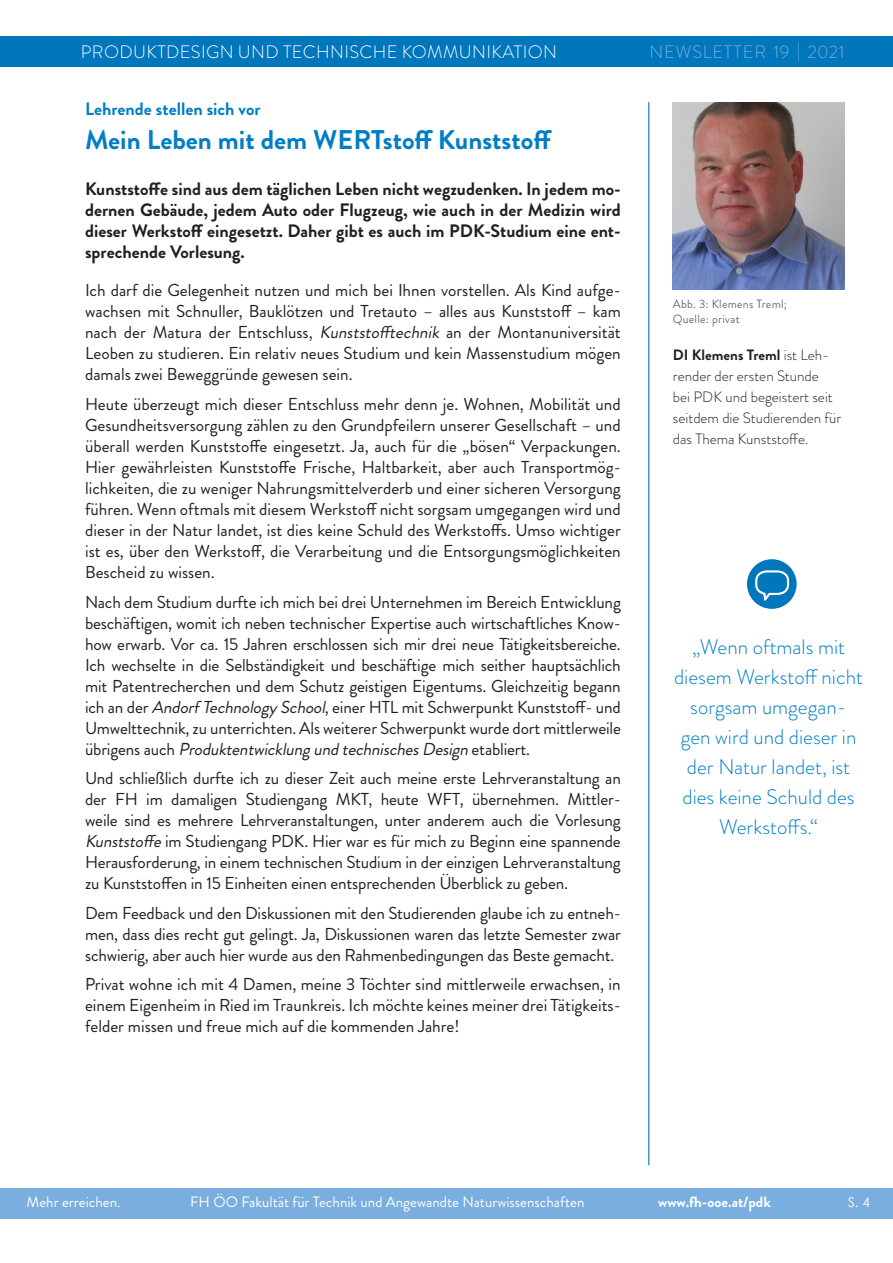
<style>
.page{position:relative;width:893px;height:1263px;background:#fff}
.page>*{position:absolute;margin:0;border:0;box-sizing:border-box;transform-origin:0 0}
.Ueberschrift_2{font:700 27px "Brandon Grotesque";color:#007ec5}
.Zitat{font:300 21px/30px "Brandon Grotesque";color:#007ec5;text-align:center}
.Introtext{font:700 18px/21px "Brandon Grotesque";color:#231f20;text-align:justify}
.t1{font:300 18px "Brandon Grotesque";letter-spacing:.02em;color:#fff}
.Ueberschrift_1{font:700 18px "Brandon Grotesque";color:#007ec5}
.t2{font:300 18px "Brandon Grotesque";letter-spacing:.04em;color:#79aede}
.Fliesstext{font:17.25px/21px "Brandon Grotesque";letter-spacing:-.01em;color:#231f20;text-align:justify}
.Bildtext{font:300 15px/21px "Brandon Grotesque";color:#231f20}
.t3{font:15px "Brandon Grotesque";color:#fff}
.t4{font:700 15px "Brandon Grotesque";color:#fff}
.t5{font:13.5px "Century Gothic";color:#fff}
.t6{font:12px/15px "Brandon Grotesque";letter-spacing:.02em;color:#6c6d70}
.s1{font-style:italic}
.s2{font-weight:700}
</style>
<div class="page">
<div style="left:0;top:36px;width:893px;height:31px;background:#0076bc"></div>
<hr style="left:648px;top:102px;width:1px;height:1063px;background:#0076bc">
<img style="left:673px;top:102px;width:171px;height:187px">
<div style="left:0;top:1188px;width:893px;height:30px;background:#79aede"></div>
<div style="left:747px;top:559px;width:50px;height:50px;background:#0076bc;border-radius:50%"></div>
<svg style="left:754px;top:559px;width:36px;height:50px"></svg>
<p class="t1" style="left:81px;top:39px;width:478px">PRODUKTDESIGN UND TECHNISCHE KOMMUNIKATION</p>
<p class="t2" style="left:649px;top:39px;width:197px">NEWSLETTER 19 | 2021</p>
<p class="Ueberschrift_1" style="left:85px;top:96px;width:177px">Lehrende stellen sich vor</p>
<p class="Ueberschrift_2" style="left:85px;top:121px;width:469px">Mein Leben mit dem WERTstoff Kunststoff</p>
<p class="Introtext" style="left:85px;top:179px;width:537px">Kunststoffe sind aus dem täglichen Leben nicht wegzudenken. In jedem mo&shy;dernen Gebäude, jedem Auto oder Flugzeug, wie auch in der Medizin wird dieser Werkstoff eingesetzt. Daher gibt es auch im PDK-Studium eine ent&shy;sprechende Vorlesung.</p>
<p class="Fliesstext" style="left:85px;top:280px;width:537px">Ich darf die Gelegenheit nutzen und mich bei Ihnen vorstellen. Als Kind aufge&shy;wachsen mit Schnuller, Bauklötzen und Tretauto – alles aus Kunststoff – kam nach der Matura der Entschluss, <span class="s1">Kunststofftechnik</span> an der Montanuniversität Leoben zu studieren. Ein relativ neues Studium und kein Massenstudium mögen damals zwei Beweggründe gewesen sein.</p>
<p class="Fliesstext" style="left:85px;top:394px;width:537px">Heute überzeugt mich dieser Entschluss mehr denn je. Wohnen, Mobilität und Gesundheitsversorgung zählen zu den Grundpfeilern unserer Gesellschaft – und überall werden Kunststoffe eingesetzt. Ja, auch für die „bösen“ Verpackungen.<br>Hier gewährleisten Kunststoffe Frische, Haltbarkeit, aber auch Transportmög&shy;lichkeiten, die zu weniger Nahrungsmittelverderb und einer sicheren Versorgung führen. Wenn oftmals mit diesem Werkstoff nicht sorgsam umgegangen wird und dieser in der Natur landet, ist dies keine Schuld des Werkstoffs. Umso wichtiger ist es, über den Werkstoff, die Verarbeitung und die Entsorgungsmöglichkeiten Bescheid zu wissen.</p>
<p class="Fliesstext" style="left:85px;top:591px;width:537px">Nach dem Studium durfte ich mich bei drei Unternehmen im Bereich Entwicklung beschäftigen, womit ich neben technischer Expertise auch wirtschaftliches Know&shy;how erwarb. Vor ca. 15 Jahren erschlossen sich mir drei neue Tätigkeitsbereiche.<br>Ich wechselte in die Selbständigkeit und beschäftige mich seither hauptsächlich mit Patentrecherchen und dem Schutz geistigen Eigentums. Gleichzeitig begann ich an der <span class="s1">Andorf TechnologySchool</span>, einer HTL mit Schwerpunkt Kunststoff- und Umwelttechnik, zu unterrichten. Als weiterer Schwerpunkt wurde dort mittlerweile ü b ri ge n s a u c h <span class="s1">ProduktentwicklungundtechnischesDesign</span> e t a b l i e rt .</p>
<p class="Fliesstext" style="left:85px;top:768px;width:537px">Und schließlich durfte ich zu dieser Zeit auch meine erste Lehrveranstaltung an der FH im damaligen Studiengang MKT, heute WFT, übernehmen. Mittler&shy;weile sind es mehrere Lehrveranstaltungen, unter anderem auch die Vorlesung <span class="s1">Kunststoffe</span>im Studiengang PDK. Hier war es für mich zu Beginn eine spannende Herausforderung, in einem technischen Studium in der einzigen Lehrveranstaltung zu Kunststoffen in 15 Einheiten einen entsprechenden Überblick zu geben.</p>
<p class="Fliesstext" style="left:85px;top:902px;width:537px">Dem Feedback und den Diskussionen mit den Studierenden glaube ich zu entneh&shy;men, dass dies recht gut gelingt. Ja, Diskussionen waren das letzte Semester zwar schwierig, aber auch hier wurde aus den Rahmenbedingungen das Beste gemacht.</p>
<p class="Fliesstext" style="left:85px;top:974px;width:537px">Privat wohne ich mit 4 Damen, meine 3 Töchter sind mittlerweile erwachsen, in einem Eigenheim in Ried im Traunkreis. Ich möchte keines meiner drei Tätigkeits&shy;felder missen und freue mich auf die kommenden Jahre!</p>
<p class="t6" style="left:673px;top:296px;width:116px">Abb. 3: Klemens Treml;<br>Quelle: privat</p>
<p class="Bildtext" style="left:673px;top:344px;width:170px"><span class="s2">DI Klemens Treml</span> ist Leh&shy;render der ersten Stunde<br>bei PDK und begeistert seit seitdem die Studierenden für das Thema Kunststoffe.</p>
<p class="Zitat" style="left:674px;top:632px;width:190px">„Wenn oftmals mit diesem Werkstoff nicht sorgsam umgegan&shy;gen wird und dieser in der Natur landet, ist dies keine Schuld des<br>Werkstoffs.“</p>
<p class="t3" style="left:27px;top:1192px;width:93px">Mehr erreichen.</p>
<p class="t3" style="left:190px;top:1192px;width:396px">FH ÖO Fakultät für Technik und Angewandte Naturwissenschaften</p>
<p class="t4" style="left:658px;top:1191px;width:114px">www.fh-ooe.at/pdk</p>
<p class="t5" style="left:848px;top:1193px;width:23px">S. 4</p>
</div>
